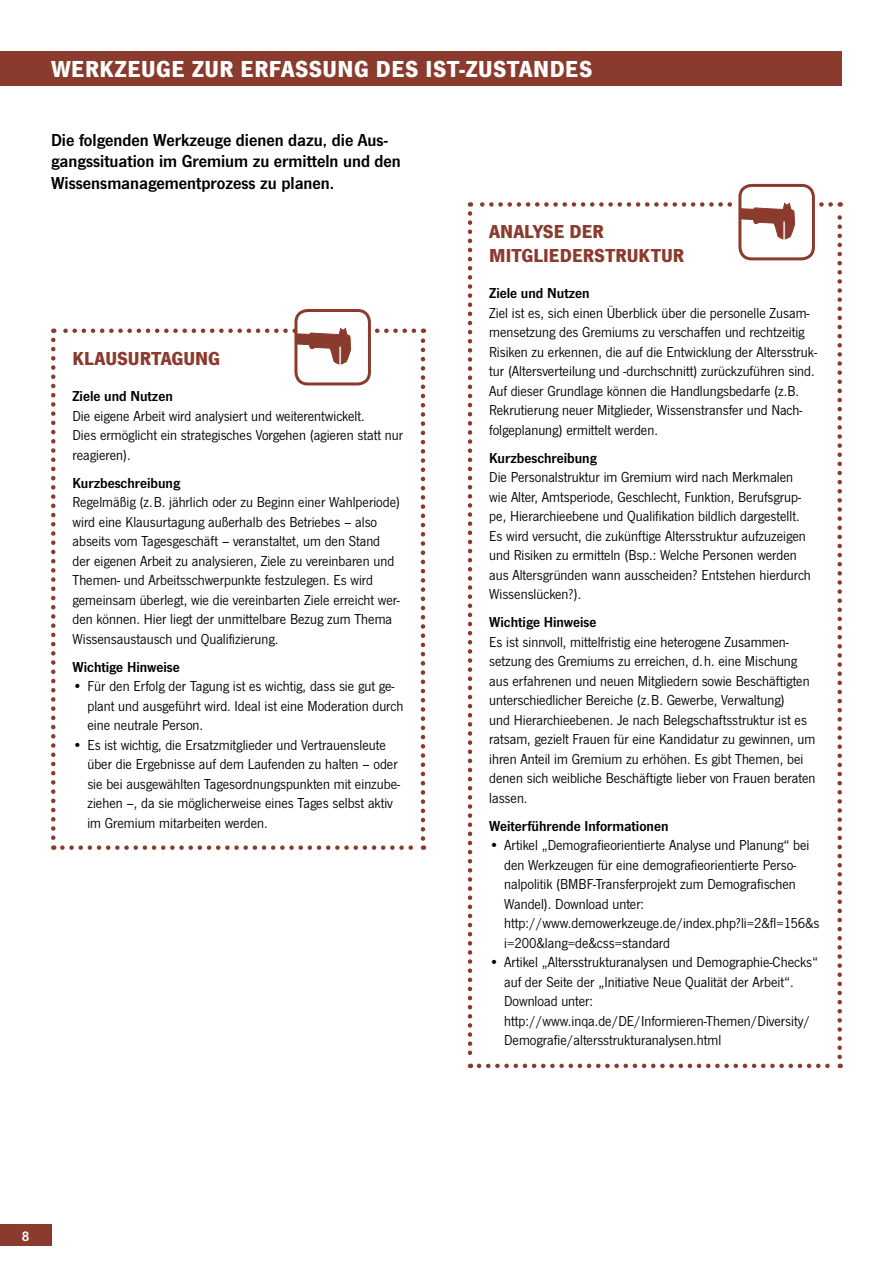
<style>
.page{position:relative;width:893px;height:1263px;background:#fff}
.page>*{position:absolute;margin:0;border:0;box-sizing:border-box;transform-origin:0 0}
.t1{font:700 24px "News Got T";letter-spacing:.02em;color:#fff}
.t2{font:700 19.5px/23.4px "News Got T";color:#8b3b2d}
.t3{font:18px/21.6px "News Got T Dem";color:#000}
.t4{font:15px/19.5px "News Got T";color:#000}
.t5{font:15px "News Got T Dem";color:#000}
.t6{font:14.25px "News Got T Dem";color:#fff}
</style>
<div class="page">
<div style="left:0;top:1225px;width:51px;height:21px;background:#8b3b2d"></div>
<div style="left:0;top:51px;width:842px;height:34px;background:#8b3b2d"></div>
<svg style="left:468px;top:202px;width:374px;height:866px"></svg>
<div style="left:738px;top:184px;width:77px;height:76px;border:3px solid #8b3b2d;border-radius:12px"></div>
<svg style="left:51px;top:328px;width:374px;height:522px"></svg>
<div style="left:294px;top:309px;width:77px;height:76px;border:3px solid #8b3b2d;border-radius:12px"></div>
<h1 class="t1" style="left:51px;top:55px;width:543px">WERKZEUGE ZUR ERFASSUNG DES IST-ZUSTANDES</h1>
<p class="t3" style="left:51px;top:129px;width:351px">Die folgenden Werkzeuge dienen dazu, die Aus&shy;gangssituation im Gremium zu ermitteln und den<br>Wissensmanagementprozess zu planen.</p>
<h2 class="t2" style="left:73px;top:346px;width:149px">KLAUSURTAGUNG</h2>
<p class="t5" style="left:73px;top:387px;width:102px">Ziele und Nutzen</p>
<p class="t4" style="left:73px;top:406px;width:332px">Die eigene Arbeit wird analysiert und weiterentwickelt.<br>Dies ermöglicht ein strategisches Vorgehen (agieren statt nur reagieren).</p>
<p class="t5" style="left:73px;top:474px;width:109px">Kurzbeschreibung</p>
<p class="t4" style="left:73px;top:493px;width:329px">Regelmäßig (z.B. jährlich oder zu Beginn einer Wahlperiode) wird eine Klausurtagung außerhalb des Betriebes – also abseits vom Tagesgeschäft – veranstaltet, um den Stand der eigenen Arbeit zu analysieren, Ziele zu vereinbaren und Themen- und Arbeitsschwerpunkte festzulegen. Es wird gemeinsam überlegt, wie die vereinbarten Ziele erreicht wer&shy;den können. Hier liegt der unmittelbare Bezug zum Thema Wissensaustausch und Qualifizierung.</p>
<p class="t5" style="left:73px;top:658px;width:109px">Wichtige Hinweise</p>
<p class="t4" style="left:87px;top:677px;width:317px;text-indent:-15px">• Für den Erfolg der Tagung ist es wichtig, dass sie gut ge&shy;plant und ausgeführt wird. Ideal ist eine Moderation durch eine neutrale Person.</p>
<p class="t4" style="left:87px;top:735px;width:314px;text-indent:-15px">• Es ist wichtig, die Ersatzmitglieder und Vertrauensleute über die Ergebnisse auf dem Laufenden zu halten – oder sie bei ausgewählten Tagesordnungspunkten mit einzube&shy;ziehen –, da sie möglicherweise eines Tages selbst aktiv im Gremium mitarbeiten werden.</p>
<h2 class="t2" style="left:489px;top:220px;width:196px">ANALYSE DER<br>MITGLIEDERSTRUKTUR</h2>
<p class="t5" style="left:489px;top:284px;width:102px">Ziele und Nutzen</p>
<p class="t4" style="left:489px;top:303px;width:329px">Ziel ist es, sich einen Überblick über die personelle Zusam&shy;mensetzung des Gremiums zu verschaffen und rechtzeitig Risiken zu erkennen, die auf die Entwicklung der Altersstruk&shy;tur (Altersverteilung und -durchschnitt) zurückzuführen sind.<br>Auf dieser Grundlage können die Handlungsbedarfe (z.B.<br>Rekrutierung neuer Mitglieder, Wissenstransfer und Nach&shy;folgeplanung) ermittelt werden.</p>
<p class="t5" style="left:489px;top:449px;width:109px">Kurzbeschreibung</p>
<p class="t4" style="left:489px;top:468px;width:323px">Die Personalstruktur im Gremium wird nach Merkmalen wie Alter, Amtsperiode, Geschlecht, Funktion, Berufsgrup&shy;pe, Hierarchieebene und Qualifikation bildlich dargestellt.<br>Es wird versucht, die zukünftige Altersstruktur aufzuzeigen und Risiken zu ermitteln (Bsp.: Welche Personen werden aus Altersgründen wann ausscheiden? Entstehen hierdurch Wissenslücken?).</p>
<p class="t5" style="left:489px;top:614px;width:109px">Wichtige Hinweise</p>
<p class="t4" style="left:489px;top:632px;width:328px">Es ist sinnvoll, mittelfristig eine heterogene Zusammen&shy;setzung des Gremiums zu erreichen, d.h. eine Mischung aus erfahrenen und neuen Mitgliedern sowie Beschäftigten unterschiedlicher Bereiche (z.B. Gewerbe, Verwaltung)<br>und Hierarchieebenen. Je nach Belegschaftsstruktur ist es ratsam, gezielt Frauen für eine Kandidatur zu gewinnen, um ihren Anteil im Gremium zu erhöhen. Es gibt Themen, bei denen sich weibliche Beschäftigte lieber von Frauen beraten lassen.</p>
<p class="t5" style="left:489px;top:817px;width:181px">Weiterführende Informationen</p>
<p class="t4" style="left:504px;top:836px;width:317px;text-indent:-15px">• Artikel „Demografieorientierte Analyse und Planung“ bei den Werkzeugen für eine demografieorientierte Perso&shy;nalpolitik (BMBF-Transferprojekt zum Demografischen Wandel). Download unter: http://www.demowerkzeuge.de/index.php?li=2&amp;fl=156&amp;s i=200&amp;lang=de&amp;css=standard</p>
<p class="t4" style="left:504px;top:953px;width:315px;text-indent:-15px">• Artikel „Altersstrukturanalysen und Demographie-Checks“ auf der Seite der „Initiative Neue Qualität der Arbeit“.<br>Download unter: http://www.inqa.de/DE/Informieren-Themen/Diversity/ Demografie/altersstrukturanalysen.html</p>
<p class="t6" style="left:22px;top:1228px;width:9px">8</p>
</div>
